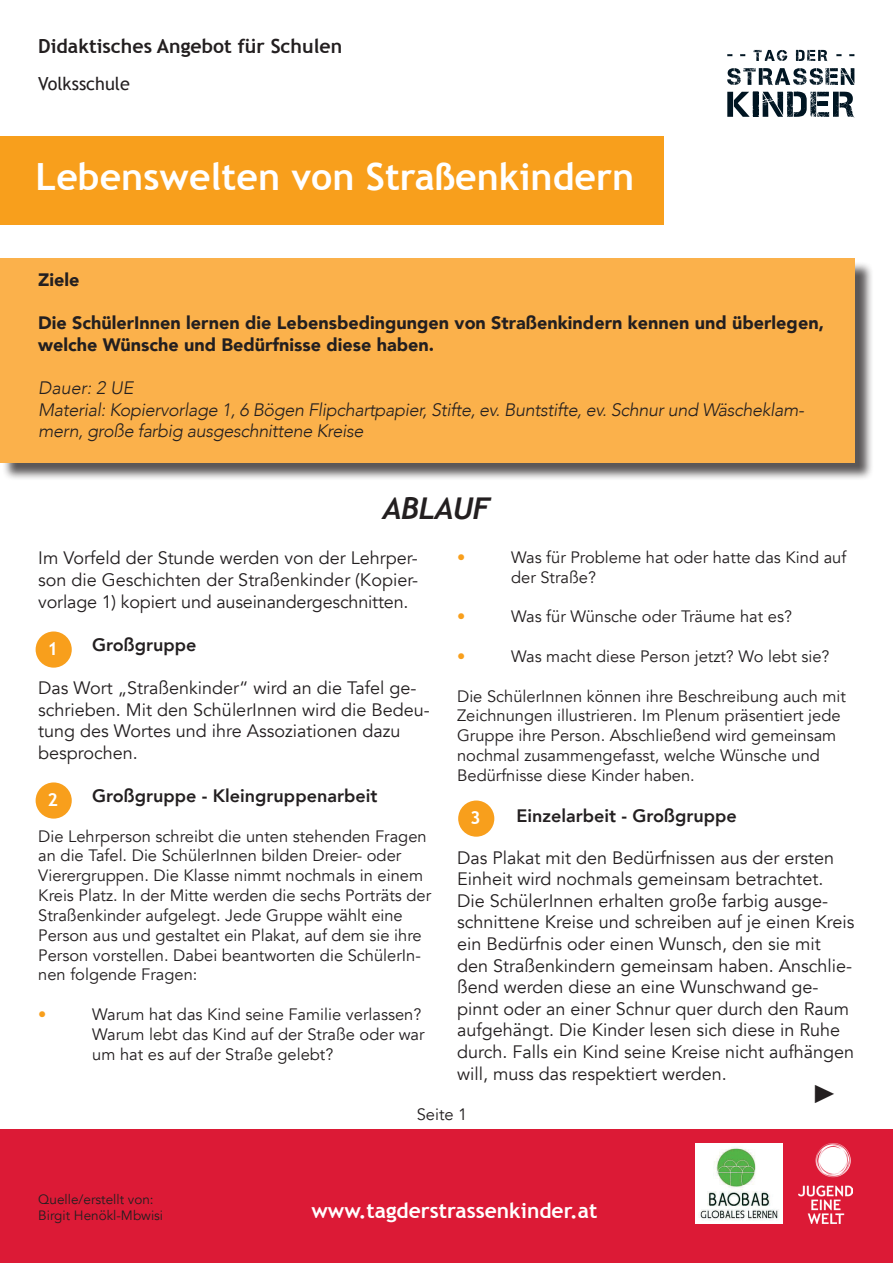
<style>
.page{position:relative;width:893px;height:1263px;background:#fff}
.page>*{position:absolute;margin:0;border:0;box-sizing:border-box;transform-origin:0 0}
.t1{font:39px "Minion Pro";color:#231f20}
.t2{font:700 37.5px "Trebuchet MS";color:#fff}
.t3{font:italic 700 30px "Trebuchet";color:#231f20}
.t4{font:700 21px "Trebuchet MS";color:#fff}
.t5{font:700 19.5px "Trebuchet MS";color:#231f20}
.t6{font:18px/21.6px "Avenir";color:#231f20}
.t7{font:italic 300 18px/21.6px "Avenir";letter-spacing:-.02em;color:#231f20}
.t8{font:900 18px/21.6px "Avenir";color:#231f20}
.t9{font:800 18px "Avenir";color:#231f20}
.t10{font:18px "Trebuchet MS";color:#231f20}
.t11{font:700 18px "Trebuchet MS";color:#fff}
.t12{font:16.5px/19.8px "Avenir";color:#231f20}
.t13{font:16.5px "Avenir";color:#f89f1c}
.t14{font:13.5px/16.2px "Avenir";color:#231f20}
</style>
<div class="page">
<svg style="left:727px;top:91px;width:127px;height:27px"></svg>
<svg style="left:727px;top:68px;width:127px;height:17px"></svg>
<svg style="left:727px;top:50px;width:127px;height:11px"></svg>
<div style="left:0;top:136px;width:663px;height:88px;background:#f89f1c"></div>
<div style="left:2px;top:261px;width:871px;height:220px;background:#231f20;opacity:.75"></div>
<div style="left:0;top:258px;width:855px;height:205px;background:#fbb14b"></div>
<div style="left:0;top:1129px;width:893px;height:134px;background:#dc1a36"></div>
<img style="left:798px;top:1143px;width:54px;height:81px">
<img style="left:695px;top:1143px;width:88px;height:81px">
<div style="left:36px;top:631px;width:36px;height:37px;background:#f89f1c;border-radius:50%"></div>
<div style="left:36px;top:782px;width:36px;height:37px;background:#f89f1c;border-radius:50%"></div>
<div style="left:458px;top:800px;width:36px;height:37px;background:#f89f1c;border-radius:50%"></div>
<p class="t5" style="left:38px;top:34px;width:305px">Didaktisches Angebot für Schulen</p>
<p class="t10" style="left:38px;top:73px;width:93px">Volksschule</p>
<h2 class="t2" style="left:36px;top:153px;width:600px">Lebenswelten von Straßenkindern</h2>
<p class="t8" style="left:38px;top:269px;width:43px">Ziele</p>
<p class="t8" style="left:38px;top:312px;width:787px">Die SchülerInnen lernen die Lebensbedingungen von Straßenkindern kennen und überlegen, welche Wünsche und Bedürfnisse diese haben.</p>
<p class="t7" style="left:38px;top:377px;width:767px">Dauer: 2 UE<br>Material: Kopiervorlage 1, 6 Bögen Flipchartpapier, Stifte, ev. Buntstifte, ev. Schnur und Wäscheklam&shy;mern, große farbig ausgeschnittene Kreise</p>
<h3 class="t3" style="left:383px;top:490px;width:109px">ABLAUF</h3>
<p class="t6" style="left:38px;top:548px;width:382px;text-align:justify">Im Vorfeld der Stunde werden von der Lehrper&shy;son die Geschichten der Straßenkinder (Kopier&shy;vorlage 1) kopiert und auseinandergeschnitten.</p>
<p class="t9" style="left:92px;top:631px;width:106px">Großgruppe</p>
<p class="t6" style="left:38px;top:677px;width:393px">Das Wort „Straßenkinder“ wird an die Tafel ge&shy;schrieben. Mit den SchülerInnen wird die Bedeu&shy;tung des Wortes und ihre Assoziationen dazu besprochen.</p>
<p class="t9" style="left:92px;top:782px;width:287px">Großgruppe - Kleingruppenarbeit</p>
<p class="t12" style="left:38px;top:826px;width:394px">Die Lehrperson schreibt die unten stehenden Fragen an die Tafel. Die SchülerInnen bilden Dreier- oder Vierergruppen. Die Klasse nimmt nochmals in einem Kreis Platz. In der Mitte werden die sechs Porträts der Straßenkinder aufgelegt. Jede Gruppe wählt eine Person aus und gestaltet ein Plakat, auf dem sie ihre Person vorstellen. Dabei beantworten die SchülerIn&shy;nen folgende Fragen:</p>
<p class="t13" style="left:38px;top:1004px;width:10px">•</p>
<p class="t12" style="left:92px;top:1004px;width:334px">Warum hat das Kind seine Familie verlassen?<br>Warum lebt das Kind auf der Straße oder war um hat es auf der Straße gelebt?</p>
<p class="t11" style="left:48px;top:638px;width:12px">1</p>
<p class="t11" style="left:48px;top:789px;width:12px">2</p>
<p class="t13" style="left:457px;top:547px;width:10px">•</p>
<p class="t12" style="left:511px;top:548px;width:337px">Was für Probleme hat oder hatte das Kind auf der Straße?</p>
<p class="t13" style="left:457px;top:607px;width:10px">•</p>
<p class="t12" style="left:511px;top:607px;width:282px">Was für Wünsche oder Träume hat es?</p>
<p class="t13" style="left:457px;top:646px;width:10px">•</p>
<p class="t12" style="left:511px;top:647px;width:320px">Was macht diese Person jetzt? Wo lebt sie?</p>
<p class="t12" style="left:457px;top:686px;width:390px">Die SchülerInnen können ihre Beschreibung auch mit Zeichnungen illustrieren. Im Plenum präsentiert jede Gruppe ihre Person. Abschließend wird gemeinsam nochmal zusammengefasst, welche Wünsche und Bedürfnisse diese Kinder haben.</p>
<p class="t9" style="left:516px;top:802px;width:222px">Einzelarbeit - Großgruppe</p>
<p class="t6" style="left:457px;top:847px;width:399px">Das Plakat mit den Bedürfnissen aus der ersten Einheit wird nochmals gemeinsam betrachtet.<br>Die SchülerInnen erhalten große farbig ausge&shy;schnittene Kreise und schreiben auf je einen Kreis ein Bedürfnis oder einen Wunsch, den sie mit den Straßenkindern gemeinsam haben. Anschlie&shy;ßend werden diese an eine Wunschwand ge&shy;pinnt oder an einer Schnur quer durch den Raum aufgehängt. Die Kinder lesen sich diese in Ruhe durch. Falls ein Kind seine Kreise nicht aufhängen will, muss das respektiert werden.</p>
<p class="t11" style="left:470px;top:807px;width:12px">3</p>
<h1 class="t1" style="left:812px;top:1065px;width:25px">▶</h1>
<p class="t12" style="left:417px;top:1104px;width:52px">Seite 1</p>
<p class="t14" style="left:38px;top:1192px;width:126px">Quelle/erstellt von:<br>Birgit Henökl-Mbwisi</p>
<p class="t4" style="left:311px;top:1197px;width:287px">www.tagderstrassenkinder.at</p>
</div>
